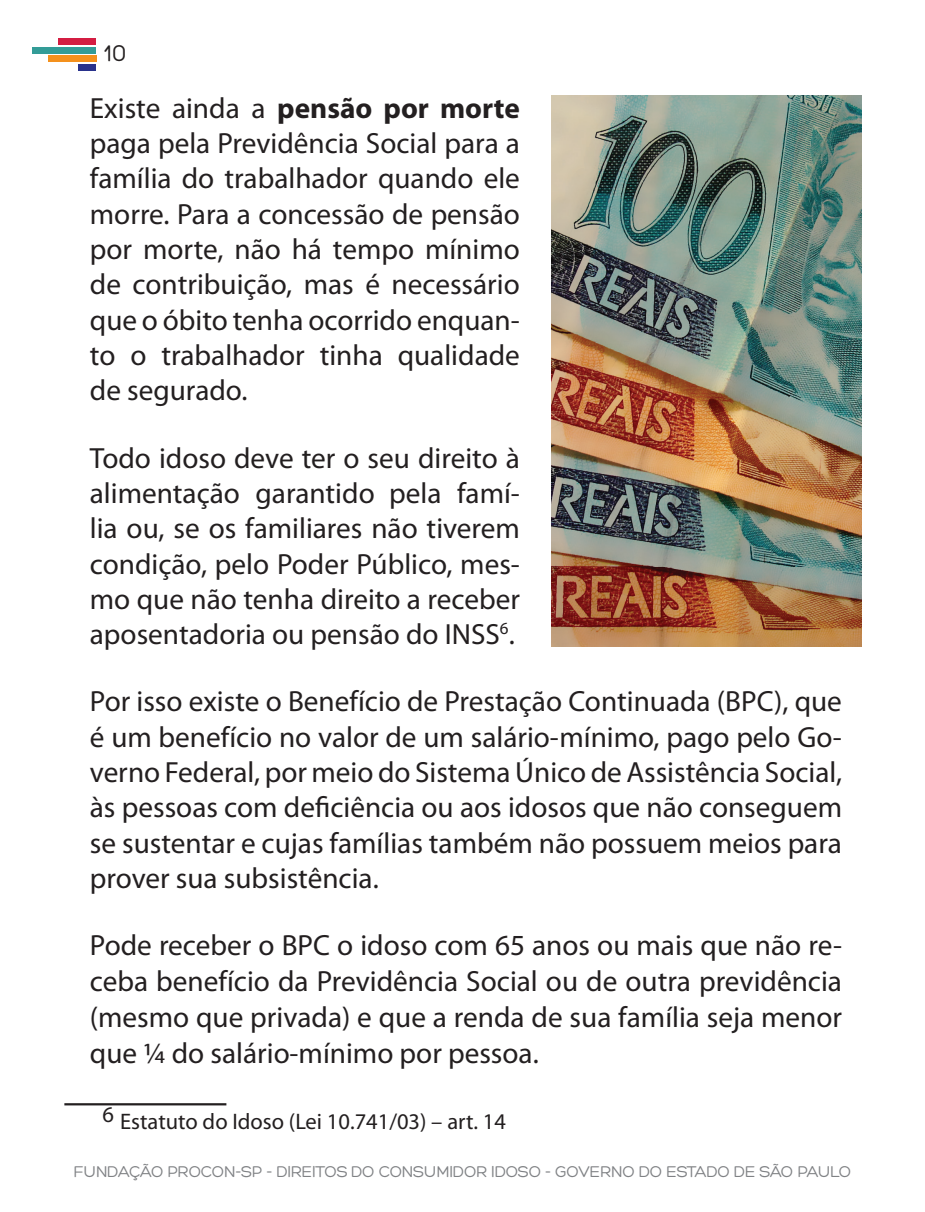
<style>
.page{position:relative;width:925px;height:1212px;background:#fff}
.page>*{position:absolute;margin:0;border:0;box-sizing:border-box;transform-origin:0 0}
.t1{font:29.25px/35.3px "Myriad Pro";color:#231f20;text-align:justify}
.t2{font:24.75px "Hero";color:#231f20}
.t3{font:22.5px "Myriad Pro";color:#231f20}
.t4{font:16.88px "Hero";letter-spacing:-.02em;color:#808285}
.s1{font-weight:700}
</style>
<div class="page">
<div style="left:79px;top:64px;width:17px;height:6px;background:#29328c"></div>
<div style="left:48px;top:56px;width:48px;height:6px;background:#f4911d"></div>
<div style="left:33px;top:47px;width:63px;height:6px;background:#339c97"></div>
<div style="left:58px;top:39px;width:38px;height:6px;background:#d41d42"></div>
<hr style="left:64px;top:1103px;width:162px;height:2px;background:#231f20">
<img style="left:552px;top:96px;width:309px;height:550px">
<p class="t2" style="left:104px;top:41px;width:24px">10</p>
<p class="t1" style="left:90px;top:90px;width:431px">Existe ainda a <span class="s1">pensão por morte </span>paga pela Previdência Social para a família do trabalhador quando ele morre. Para a concessão de pensão por morte, não há tempo mínimo de contribuição, mas é necessário que o óbito tenha ocorrido enquan&shy;to o trabalhador tinha qualidade de segurado.</p>
<p class="t1" style="left:90px;top:440px;width:431px">todo idoso deve ter o seu direito à alimentação garantido pela famí&shy;lia ou, se os familiares não tiverem condição, pelo Poder Público, mes&shy;mo que não tenha direito a receber aposentadoria ou pensão do INSS<sup>6</sup>.</p>
<p class="t1" style="left:90px;top:683px;width:754px">Por isso existe o Benefício de Prestação Continuada (BPC), que é um benefício no valor de um salário-mínimo, pago pelo Go&shy;verno Federal, por meio do Sistema Único de Assistência Social, às pessoas com deficiência ou aos idosos que não conseguem se sustentar e cujas famílias também não possuem meios para prover sua subsistência.</p>
<p class="t1" style="left:90px;top:927px;width:754px">Pode receber o BPC o idoso com 65 anos ou mais que não re&shy;ceba benefício da Previdência Social ou de outra previdência (mesmo que privada) e que a renda de sua família seja menor que ¼ do salário-mínimo por pessoa.</p>
<p class="t3" style="left:103px;top:1107px;width:405px">6 Estatuto do Idoso (Lei 10.741/03) – art. 14</p>
<p class="t4" style="left:73px;top:1163px;width:779px">FUNDAÇÃO PROCON-SP - DIREITOS DO CONSUMIDOR IDOSO - GOVERNO DO ESTADO DE SÃO PAULO</p>
</div>
